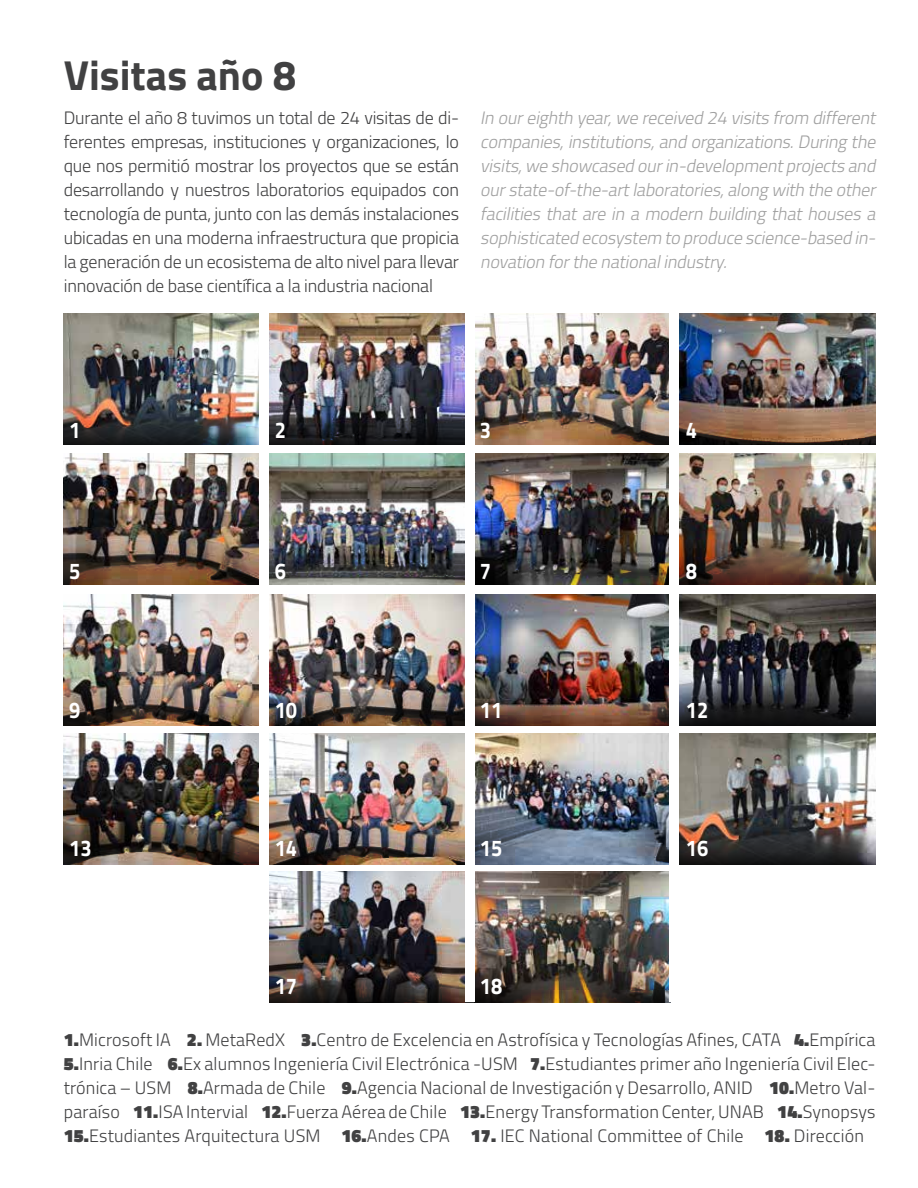
<style>
.page{position:relative;width:918px;height:1188px;background:#fff}
.page>*{position:absolute;margin:0;border:0;box-sizing:border-box;transform-origin:0 0}
.t1{font:700 42px "Titillium Web";color:#414142}
.t2{font:700 22.8px "Titillium Web";color:#fff;scale:.88 1}
.t3{font:300 18px/24px "Titillium Web";letter-spacing:-.01em;color:#414142;text-align:justify}
.t4{font:italic 300 18px/24px "Titillium Web";color:#a0a0a0;text-align:justify}
.s1{font-weight:900}
</style>
<div class="page">
<img style="left:679px;top:454px;width:196px;height:82px">
<img style="left:64px;top:454px;width:195px;height:82px">
<img style="left:269px;top:314px;width:196px;height:131px">
<img style="left:475px;top:734px;width:194px;height:82px">
<img style="left:269px;top:734px;width:196px;height:82px">
<img style="left:679px;top:734px;width:196px;height:82px">
<img style="left:475px;top:872px;width:194px;height:82px">
<img style="left:475px;top:454px;width:194px;height:82px">
<img style="left:269px;top:595px;width:196px;height:82px">
<img style="left:679px;top:314px;width:196px;height:131px">
<img style="left:475px;top:595px;width:194px;height:82px">
<img style="left:64px;top:734px;width:195px;height:82px">
<img style="left:269px;top:454px;width:196px;height:82px">
<img style="left:269px;top:872px;width:196px;height:82px">
<img style="left:64px;top:595px;width:195px;height:82px">
<img style="left:64px;top:314px;width:195px;height:131px">
<img style="left:679px;top:595px;width:196px;height:82px">
<img style="left:475px;top:314px;width:194px;height:131px">
<img style="left:64px;top:396px;width:811px;height:48px">
<img style="left:64px;top:536px;width:811px;height:49px">
<img style="left:64px;top:677px;width:811px;height:48px">
<img style="left:64px;top:816px;width:811px;height:48px">
<img style="left:269px;top:954px;width:400px;height:48px">
<div style="left:465px;top:303px;width:10px;height:699px;background:#fff"></div>
<div style="left:669px;top:303px;width:10px;height:699px;background:#fff"></div>
<div style="left:259px;top:303px;width:10px;height:699px;background:#fff"></div>
<h1 class="t1" style="left:64px;top:43px;width:234px">Visitas año 8</h1>
<p class="t3" style="left:64px;top:105px;width:397px">Durante el año 8 tuvimos un total de 24 visitas de di&shy;ferentes empresas, instituciones y organizaciones, lo que nos permitió mostrar los proyectos que se están desarrollando y nuestros laboratorios equipados con tecnología de punta, junto con las demás instalaciones ubicadas en una moderna infraestructura que propicia la generación de un ecosistema de alto nivel para llevar innovación de base científica a la industria nacional</p>
<p class="t4" style="left:480px;top:105px;width:401px">In oureighth year,we received 24 visitsfrom different companies,institutions,and organizations.During the visits,we showcased ourin-developmentprojectsand ourstate-of-the-artlaboratories,along with the other facilities that are in a modern building that houses a sophisticated ecosystem to produce science-based in&shy;novation forthe nationalindustry.</p>
<p class="t2" style="left:69px;top:412px;width:14px">1</p>
<p class="t2" style="left:275px;top:412px;width:14px">2</p>
<p class="t2" style="left:480px;top:412px;width:14px">3</p>
<p class="t2" style="left:686px;top:412px;width:14px">4</p>
<p class="t2" style="left:69px;top:554px;width:14px">5</p>
<p class="t2" style="left:275px;top:554px;width:14px">6</p>
<p class="t2" style="left:480px;top:554px;width:14px">7</p>
<p class="t2" style="left:686px;top:554px;width:14px">8</p>
<p class="t2" style="left:69px;top:693px;width:14px">9</p>
<p class="t2" style="left:275px;top:693px;width:27px">10</p>
<p class="t2" style="left:480px;top:693px;width:27px">11</p>
<p class="t2" style="left:686px;top:693px;width:27px">12</p>
<p class="t2" style="left:69px;top:831px;width:27px">13</p>
<p class="t2" style="left:275px;top:831px;width:27px">14</p>
<p class="t2" style="left:480px;top:831px;width:27px">15</p>
<p class="t2" style="left:686px;top:831px;width:27px">16</p>
<p class="t2" style="left:275px;top:969px;width:27px">17</p>
<p class="t2" style="left:480px;top:969px;width:27px">18</p>
<p class="t3" style="left:64px;top:1027px;width:813px"><span class="s1">1.</span>Microsoft IA <span class="s1">2.</span> MetaRedX <span class="s1">3.</span>Centro de Excelencia en Astrofísica y Tecnologías Afines, CATA <span class="s1">4.</span>Empírica <span class="s1">5.</span>Inria Chile <span class="s1">6.</span>Ex alumnos Ingeniería Civil Electrónica -USM <span class="s1">7.</span>Estudiantes primer año Ingeniería Civil Elec&shy;trónica – USM <span class="s1">8.</span>Armada de Chile <span class="s1">9.</span>Agencia Nacional de Investigación y Desarrollo, ANID <span class="s1">10.</span>Metro Val&shy;paraíso <span class="s1">11.</span>ISA Intervial <span class="s1">12.</span>Fuerza Aérea de Chile <span class="s1">13.</span>Energy Transformation Center, UNAB <span class="s1">14.</span>Synopsys <span class="s1">15.</span>Estudiantes Arquitectura USM <span class="s1">16.</span>Andes CPA <span class="s1">17.</span> IEC National Committee of Chile <span class="s1">18.</span> Dirección</p>
</div>
